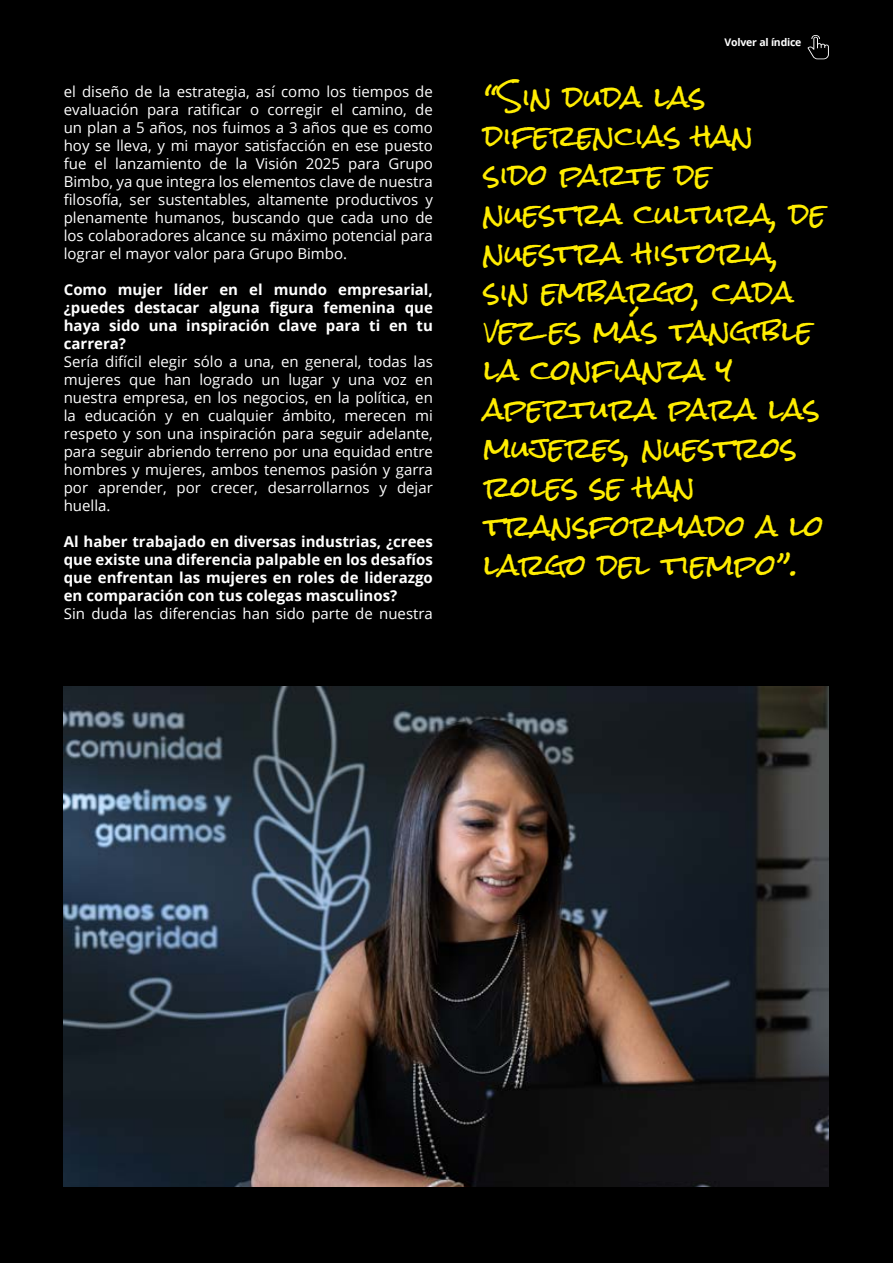
<style>
.page{position:relative;width:893px;height:1263px;background:#000}
.page>*{position:absolute;margin:0;border:0;box-sizing:border-box;transform-origin:0 0}
.t1{font:28.5px/39px "Rock Salt";color:#ffed00}
.t2{font:15px/18px "Open Sans";color:#fff;text-align:justify}
.t3{font:700 15px/18px "Open Sans";color:#fff;text-align:justify}
.t4{font:700 10.5px "Open Sans";letter-spacing:-.02em;color:#fff}
</style>
<div class="page">
<img style="left:64px;top:687px;width:765px;height:499px">
<svg style="left:807px;top:35px;width:22px;height:24px"></svg>
<p class="t2" style="left:64px;top:82px;width:371px">el diseño de la estrategia, así como los tiempos de evaluación para ratificar o corregir el camino, de un plan a 5 años, nos fuimos a 3 años que es como hoy se lleva, y mi mayor satisfacción en ese puesto fue el lanzamiento de la Visión 2025 para Grupo Bimbo, ya que integra los elementos clave de nuestra filosofía, ser sustentables, altamente productivos y plenamente humanos, buscando que cada uno de los colaboradores alcance su máximo potencial para lograr el mayor valor para Grupo Bimbo.</p>
<p class="t3" style="left:64px;top:280px;width:371px">Como mujer líder en el mundo empresarial, ¿puedes destacar alguna figura femenina que haya sido una inspiración clave para ti en tu carrera?</p>
<p class="t2" style="left:64px;top:352px;width:371px">Sería difícil elegir sólo a una, en general, todas las mujeres que han logrado un lugar y una voz en nuestra empresa, en los negocios, en la política, en la educación y en cualquier ámbito, merecen mi respeto y son una inspiración para seguir adelante, para seguir abriendo terreno por una equidad entre hombres y mujeres, ambos tenemos pasión y garra por aprender, por crecer, desarrollarnos y dejar huella.</p>
<p class="t3" style="left:64px;top:532px;width:371px">Al haber trabajado en diversas industrias, ¿crees que existe una diferencia palpable en los desafíos que enfrentan las mujeres en roles de liderazgo en comparación con tus colegas masculinos?</p>
<p class="t2" style="left:64px;top:604px;width:371px">Sin duda las diferencias han sido parte de nuestra</p>
<p class="t4" style="left:725px;top:35px;width:78px">Volver al índice</p>
<h1 class="t1" style="left:484px;top:79px;width:344px">“SIN DUDA LAS<br>DIFERENCIAS HAN<br>SIDO PARTE DE<br>NUESTRA CULTURA, DE<br>NUESTRA HISTORIA,<br>SIN EMBARGO, CADA<br>VEZ ES MÁS TANGIBLE<br>LA CONFIANZA Y<br>APERTURA PARA LAS<br>MUJERES, NUESTROS<br>ROLES SE HAN<br>TRANSFORMADO A LO<br>LARGO DEL TIEMPO”.</h1>
</div>
